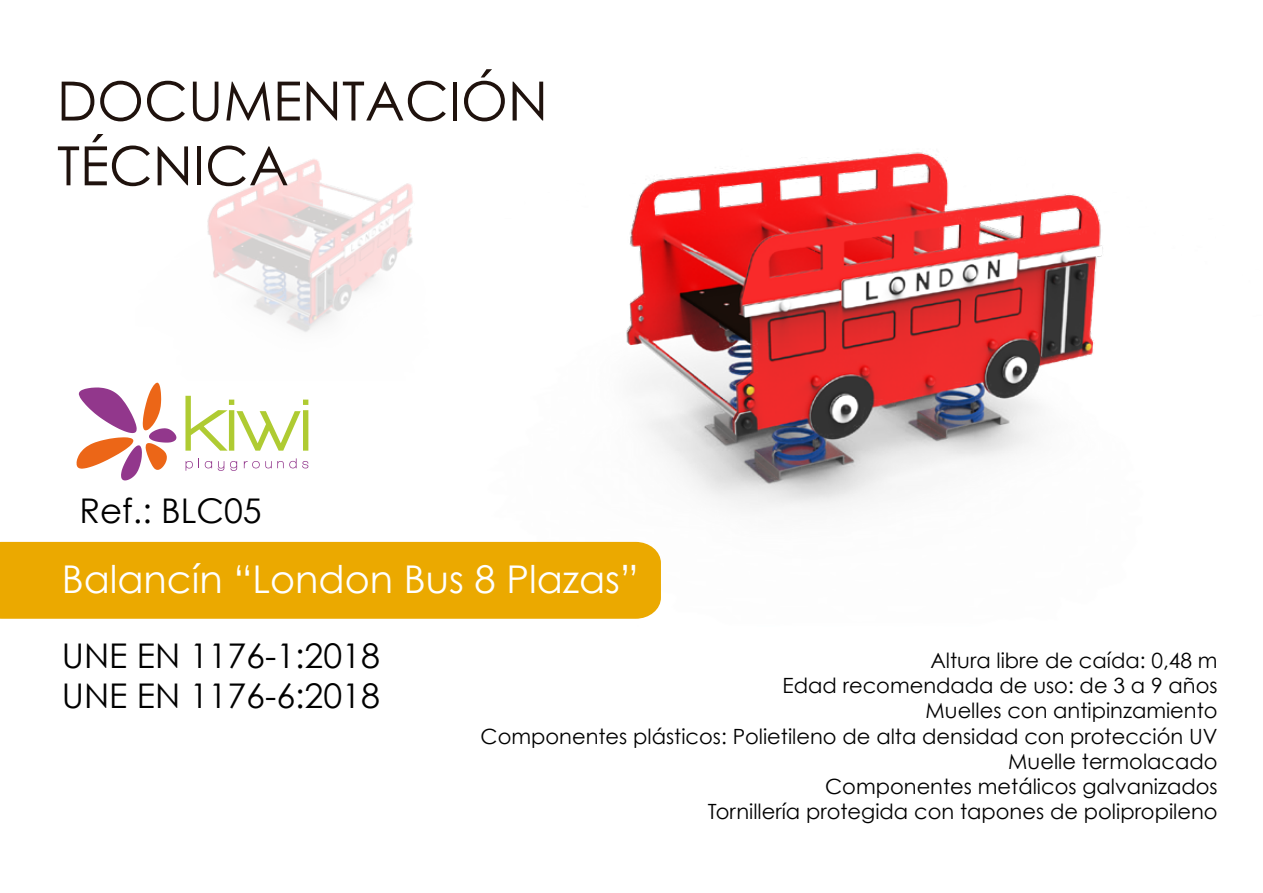
<style>
.page{position:relative;width:1263px;height:893px;background:#fff}
.page>*{position:absolute;margin:0;border:0;box-sizing:border-box;transform-origin:0 0}
.t1{font:38.25px "Century Gothic";color:#fff}
.t2{font:34.05px/40.8px "Century Gothic";color:#000}
.t3{font:21px/25.2px "Century Gothic";color:#000;text-align:right}
</style>
<div class="page">
<img style="left:135px;top:145px;width:278px;height:187px">
<img style="left:456px;top:81px;width:647px;height:461px">
<svg style="left:62px;top:82px;width:32px;height:39px"></svg>
<svg style="left:100px;top:81px;width:41px;height:40px"></svg>
<svg style="left:147px;top:81px;width:38px;height:40px"></svg>
<svg style="left:193px;top:82px;width:25px;height:39px"></svg>
<svg style="left:226px;top:82px;width:44px;height:39px"></svg>
<svg style="left:278px;top:82px;width:22px;height:39px"></svg>
<svg style="left:307px;top:82px;width:30px;height:39px"></svg>
<svg style="left:343px;top:81px;width:103px;height:40px"></svg>
<hr style="left:453px;top:82px;width:4px;height:39px;background:#1f120d">
<svg style="left:464px;top:69px;width:41px;height:52px"></svg>
<svg style="left:513px;top:82px;width:30px;height:39px"></svg>
<svg style="left:58px;top:146px;width:21px;height:39px"></svg>
<svg style="left:85px;top:134px;width:65px;height:52px"></svg>
<svg style="left:158px;top:146px;width:30px;height:39px"></svg>
<hr style="left:197px;top:146px;width:4px;height:39px;background:#1f120d">
<svg style="left:208px;top:146px;width:80px;height:40px"></svg>
<div style="left:0;top:542px;width:661px;height:77px;background:#eba900"></div>
<svg style="left:76px;top:383px;width:100px;height:97px"></svg>
<svg style="left:185px;top:396px;width:123px;height:55px"></svg>
<svg style="left:186px;top:458px;width:13px;height:13px"></svg>
<svg style="left:205px;top:461px;width:7px;height:7px"></svg>
<svg style="left:218px;top:461px;width:6px;height:10px"></svg>
<svg style="left:230px;top:461px;width:7px;height:10px"></svg>
<svg style="left:244px;top:458px;width:64px;height:10px"></svg>
<h2 class="t2" style="left:79px;top:489px;width:184px">Ref.: BLC05</h2>
<h1 class="t1" style="left:62px;top:552px;width:578px">Balancín “London Bus 8 Plazas”</h1>
<h2 class="t2" style="left:62px;top:634px;width:320px">UNE EN 1176-1:2018<br>UNE EN 1176-6:2018</h2>
<p class="t3" style="left:481px;top:647px;width:738px">Altura libre de caída: 0,48 m<br>Edad recomendada de uso: de 3 a 9 años<br>Muelles con antipinzamiento<br>Componentes plásticos: Polietileno de alta densidad con protección UV Muelle termolacado<br>Componentes metálicos galvanizados<br>Tornillería protegida con tapones de polipropileno</p>
</div>
